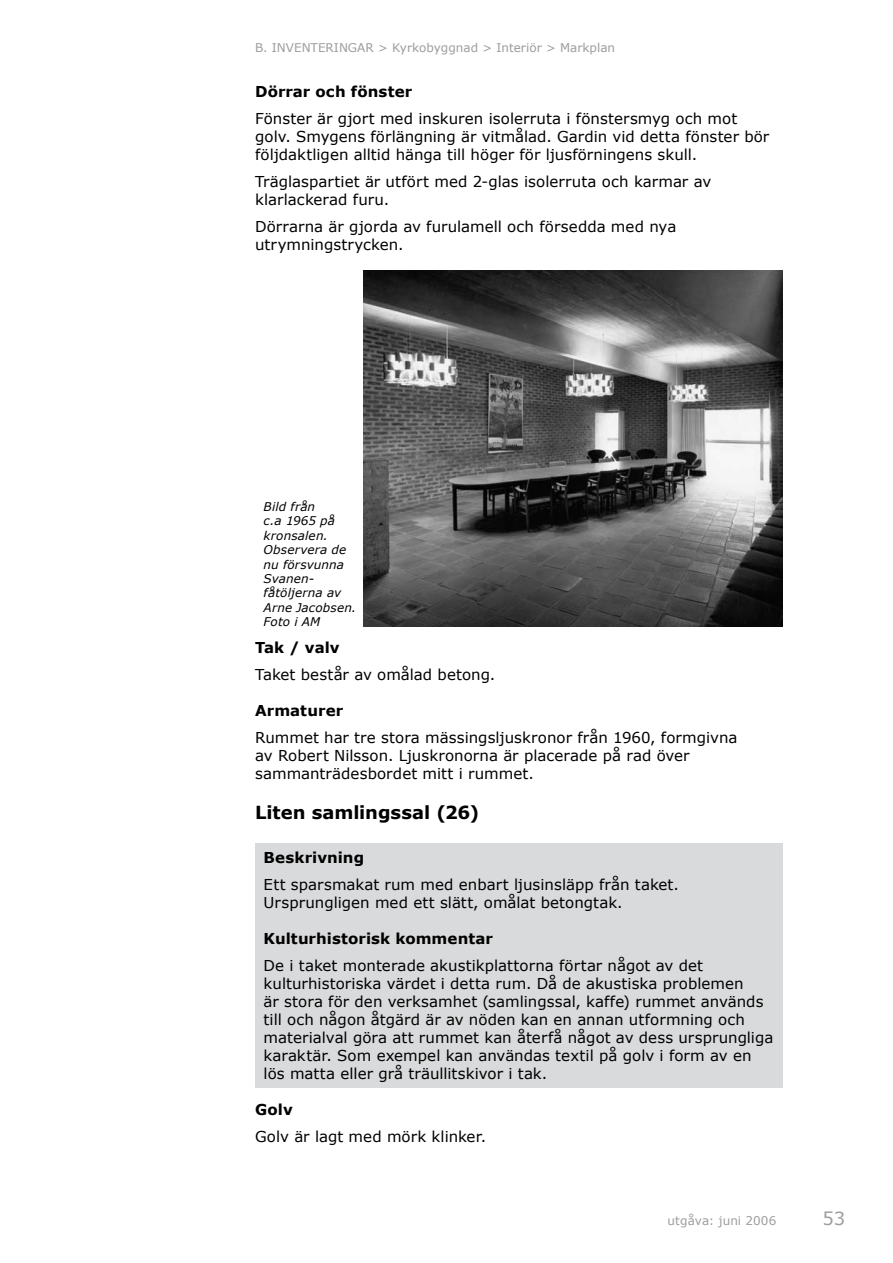
<style>
.page{position:relative;width:893px;height:1263px;background:#fff}
.page>*{position:absolute;margin:0;border:0;box-sizing:border-box;transform-origin:0 0}
.t1{font:700 18px "Verdana";letter-spacing:-.005em;color:#000}
.t2{font:18px "Verdana";color:#9c9d9f}
.t3{font:15px/18px "Verdana";letter-spacing:.005em;color:#000}
.t4{font:700 15px "Verdana";letter-spacing:.005em;color:#000}
.t5{font:italic 12px/14.4px "Verdana";letter-spacing:.01em;color:#000}
.t6{font:12px "Verdana";color:#9c9d9f}
</style>
<div class="page">
<img style="left:363px;top:271px;width:419px;height:355px">
<div style="left:255px;top:843px;width:527px;height:245px;background:#d9dadb"></div>
<p class="t6" style="left:255px;top:40px;width:362px">B. INVENTERINGAR &gt; Kyrkobyggnad &gt; Interiör &gt; Markplan</p>
<p class="t4" style="left:255px;top:82px;width:159px">Dörrar och fönster</p>
<p class="t3" style="left:255px;top:109px;width:516px">Fönster är gjort med inskuren isolerruta i fönstersmyg och mot golv. Smygens förlängning är vitmålad. Gardin vid detta fönster bör följdaktligen alltid hänga till höger för ljusförningens skull.</p>
<p class="t3" style="left:255px;top:172px;width:458px">Träglaspartiet är utfört med 2-glas isolerruta och karmar av klarlackerad furu.</p>
<p class="t3" style="left:255px;top:217px;width:423px">Dörrarna är gjorda av furulamell och försedda med nya utrymningstrycken.</p>
<p class="t5" style="left:264px;top:499px;width:94px">Bild från<br>c.a 1965 på kronsalen.<br>Observera de nu försvunna<br>Svanen&shy;fåtöljerna av<br>Arne Jacobsen.<br>Foto i AM</p>
<p class="t4" style="left:255px;top:638px;width:86px">Tak / valv</p>
<p class="t3" style="left:255px;top:665px;width:242px">Taket består av omålad betong.</p>
<p class="t4" style="left:255px;top:701px;width:90px">Armaturer</p>
<p class="t3" style="left:255px;top:728px;width:484px">Rummet har tre stora mässingsljuskronor från 1960, formgivna av Robert Nilsson. Ljuskronorna är placerade på rad över sammanträdesbordet mitt i rummet.</p>
<p class="t1" style="left:255px;top:801px;width:226px">Liten samlingssal (26)</p>
<p class="t4" style="left:264px;top:848px;width:102px">Beskrivning</p>
<p class="t3" style="left:264px;top:875px;width:417px">Ett sparsmakat rum med enbart ljusinsläpp från taket.<br>Ursprungligen med ett slätt, omålat betongtak.</p>
<p class="t4" style="left:264px;top:929px;width:231px">Kulturhistorisk kommentar</p>
<p class="t3" style="left:264px;top:956px;width:511px">De i taket monterade akustikplattorna förtar något av det kulturhistoriska värdet i detta rum. Då de akustiska problemen<br>är stora för den verksamhet (samlingssal, kaffe) rummet används till och någon åtgärd är av nöden kan en annan utformning och materialval göra att rummet kan återfå något av dess ursprungliga karaktär. Som exempel kan användas textil på golv i form av en lös matta eller grå träullitskivor i tak.</p>
<p class="t4" style="left:255px;top:1100px;width:39px">Golv</p>
<p class="t3" style="left:255px;top:1127px;width:233px">Golv är lagt med mörk klinker.</p>
<p class="t6" style="left:668px;top:1213px;width:110px">utgåva: juni 2006</p>
<p class="t2" style="left:822px;top:1207px;width:24px">53</p>
</div>
